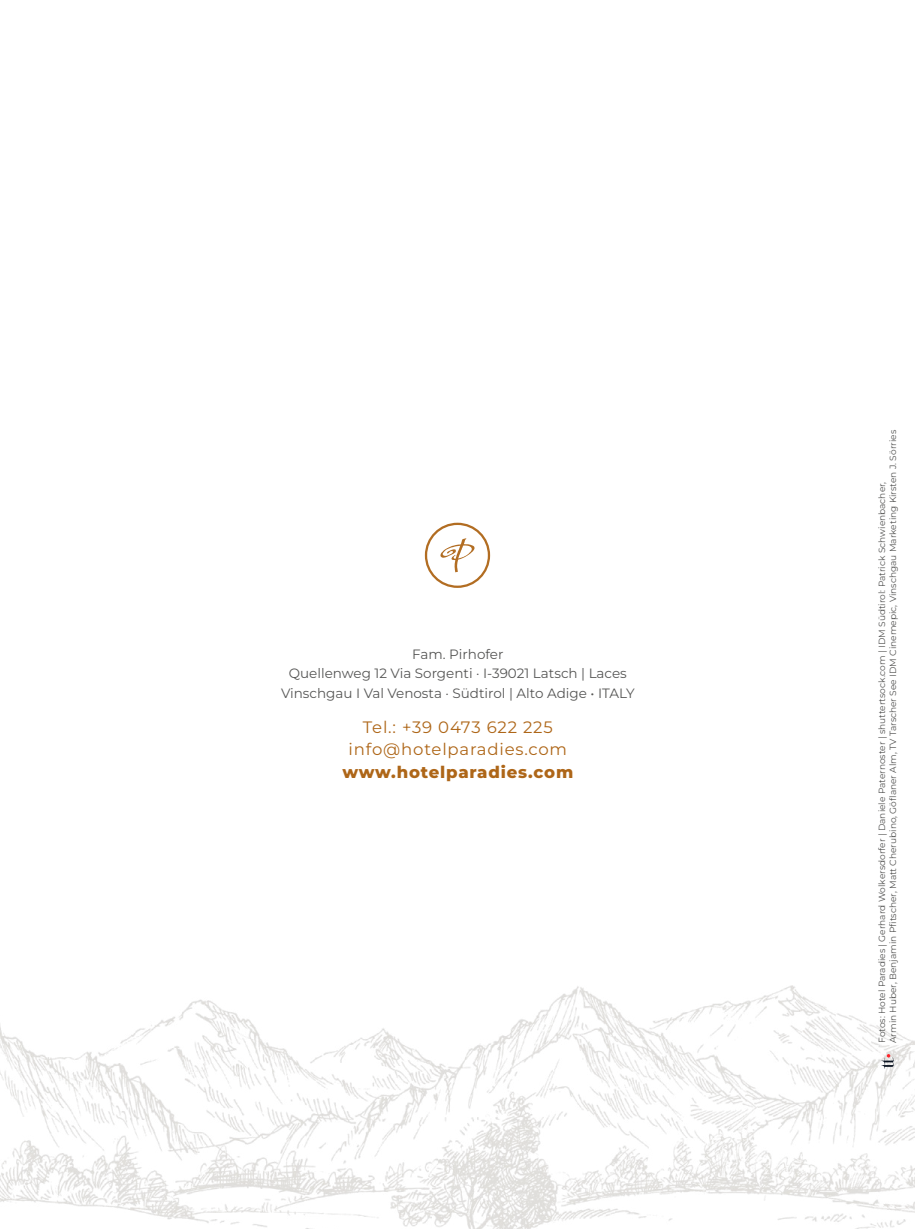
<style>
.page{position:relative;width:915px;height:1229px;background:#fff}
.page>*{position:absolute;margin:0;border:0;box-sizing:border-box;transform-origin:0 0}
.t1{font:16.5px/22.5px "Montserrat";letter-spacing:.05em;color:#ae6618;text-align:center}
.t2{font:800 16.5px "Montserrat";letter-spacing:.05em;color:#ae6618}
.t3{font:13.5px/19.5px "Montserrat";color:#575756;text-align:center}
.t4{font:9px/10.8px "Montserrat";color:#575756}
</style>
<div class="page">
<img style="left:0;top:985px;width:914px;height:244px">
<svg style="left:440px;top:538px;width:34px;height:34px"></svg>
<div style="left:424px;top:523px;width:66px;height:65px;border:2px solid #b26d22;border-radius:50%"></div>
<svg style="left:881px;top:1054px;width:12px;height:15px"></svg>
<h2 class="t3" style="left:281px;top:644px;width:355px">Fam. Pirhofer<br>Quellenweg 12 Via Sorgenti · I-39021 Latsch | Laces<br>Vinschgau I Val Venosta · Südtirol | Alto Adige • ITALY</h2>
<h1 class="t1" style="left:348px;top:715px;width:220px">Tel.: +39 0473 622 225 info@hotelparadies.com</h1>
<h1 class="t2" style="left:342px;top:761px;width:232px">www.hotelparadies.com</h1>
<p class="t4" style="left:876px;top:1043px;width:614px;rotate:-90deg">Fotos: Hotel Paradies | Gerhard Wolkersdorfer | Daniele Paternoster | shuttertsock.com | IDM Südtirol: Patrick Schwienbacher,<br>Armin Huber, Benjamin Pfitscher, Matt Cherubino, Göflaner Alm, TV Tarscher See IDM Cinemepic, Vinschgau Marketing Kirsten J. Sörries</p>
</div>
